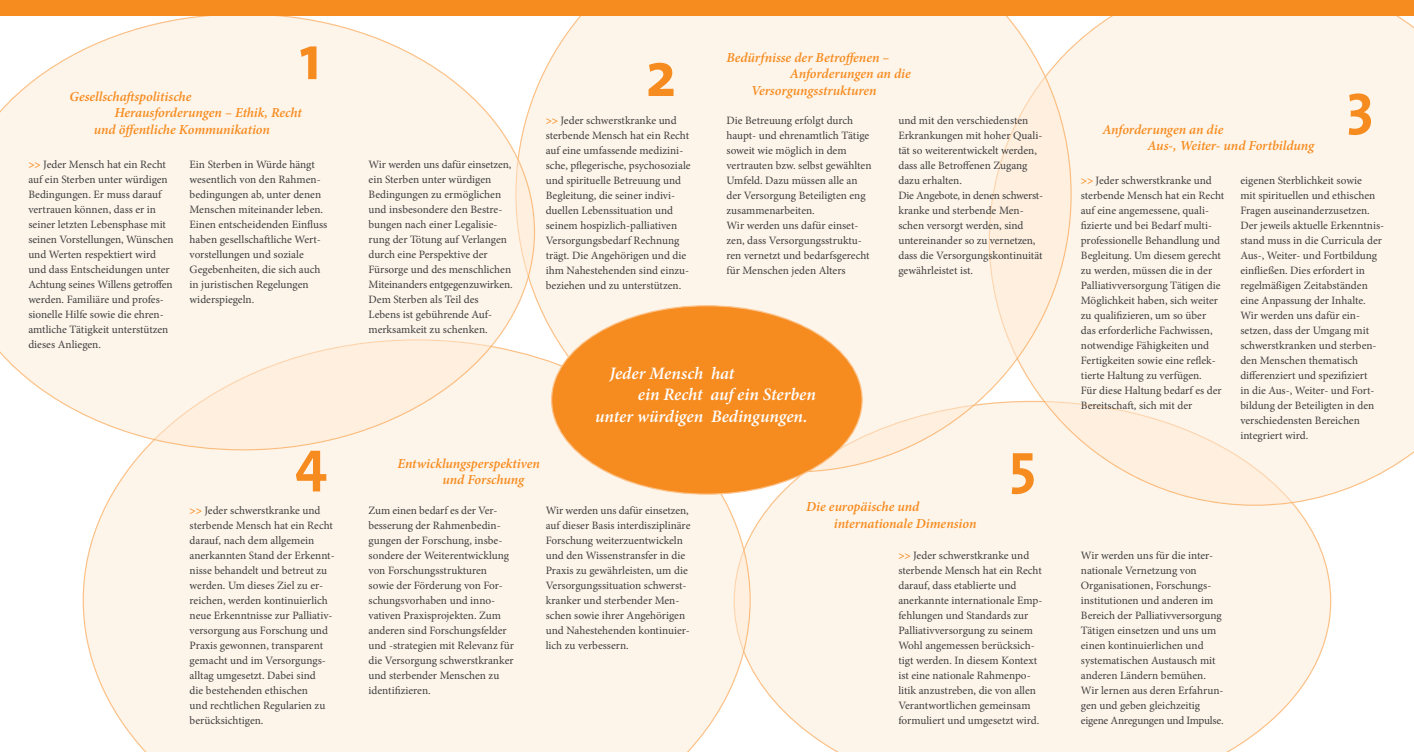
<style>
.page{position:relative;width:1414px;height:752px;background:#fff}
.page>*{position:absolute;margin:0;border:0;box-sizing:border-box;transform-origin:0 0}
.t1{font:700 63.5px "The Sans";color:#f68b1f}
.t2{font:700 58.62px "The Sans";color:#f68b1f}
.t3{font:700 58.12px "The Sans";color:#f68b1f}
.t4{font:italic 600 17.5px "Minion Pro";letter-spacing:-.005em;color:#fff}
.t5{font:italic 600 13.75px/16.2px "Minion Pro";letter-spacing:-.005em;color:#f68b1f}
.t6{font:11.25px/15px "Minion Pro";color:#3e3e3f}
.s1{font-weight:700;color:#f68b1f}
</style>
<div class="page">
<div style="left:744px;top:472px;width:587px;height:279px;background:#fef5ea"></div>
<div style="left:83px;top:439px;width:661px;height:312px;background:#fef5ea"></div>
<svg style="left:687px;top:548px;width:64px;height:203px"></svg>
<div style="left:1017px;top:16px;width:397px;height:486px;background:#fef5ea"></div>
<svg style="left:1043px;top:401px;width:250px;height:104px;background:#fdf1e3"></svg>
<div style="left:518px;top:16px;width:527px;height:456px;background:#fef5ea"></div>
<svg style="left:807px;top:404px;width:169px;height:68px;background:#fdf0e1"></svg>
<svg style="left:989px;top:76px;width:83px;height:283px;background:#fdefe0"></svg>
<div style="left:0;top:16px;width:528px;height:260px;background:#fef5ea"></div>
<svg style="left:0;top:16px;width:518px;height:144px;fill:#fef5ea"></svg>
<svg style="left:0;top:276px;width:528px;height:163px;background:#fef5eb"></svg>
<svg style="left:153px;top:339px;width:339px;height:111px;background:#fdf0e2"></svg>
<svg style="left:515px;top:157px;width:20px;height:121px;background:#fdecda"></svg>
<div style="left:552px;top:305px;width:310px;height:189px;background:#f68b1f;border-radius:50%"></div>
<div style="left:0;top:0;width:1414px;height:16px;background:#f68b1f"></div>
<h1 class="t1" style="left:299px;top:4px;width:23px">1</h1>
<p class="t5" style="left:69px;top:88px;width:124px">Gesellschaftspolitische</p>
<p class="t5" style="left:114px;top:105px;width:189px">Herausforderungen – Ethik, Recht</p>
<p class="t5" style="left:94px;top:121px;width:178px">und öffentliche Kommunikation</p>
<p class="t6" style="left:28px;top:157px;width:147px"><span class="s1">&gt;&gt;</span> Jeder Mensch hat ein Recht auf ein Sterben unter würdigen<br>Bedingungen. Er muss darauf vertrauen können, dass er in seiner letzten Lebensphase mit seinen Vorstellungen, Wünschen und Werten respektiert wird und dass Entscheidungen unter<br>Achtung seines Willens getroffen werden. Familiäre und profes&shy;sionelle Hilfe sowie die ehren&shy;amtliche Tätigkeit unterstützen dieses Anliegen.</p>
<p class="t6" style="left:368px;top:157px;width:146px">Wir werden uns dafür einsetzen, ein Sterben unter würdigen<br>Bedingungen zu ermöglichen und insbesondere den Bestre&shy;bungen nach einer Legalisie&shy;rung der Tötung auf Verlangen durch eine Perspektive der<br>Fürsorge und des menschlichen<br>Miteinanders entgegenzuwirken.<br>Dem Sterben als Teil des<br>Lebens ist gebührende Auf&shy;merksamkeit zu schenken.</p>
<p class="t6" style="left:190px;top:157px;width:139px">Ein Sterben in Würde hängt wesentlich von den Rahmen&shy;bedingungen ab, unter denen<br>Menschen miteinander leben.<br>Einen entscheidenden Einfluss haben gesellschaftliche Wert&shy;vorstellungen und soziale<br>Gegebenheiten, die sich auch in juristischen Regelungen widerspiegeln.</p>
<h1 class="t1" style="left:646px;top:21px;width:32px">2</h1>
<p class="t6" style="left:546px;top:113px;width:146px"><span class="s1">&gt;&gt;</span> Jeder schwerstkranke und sterbende Mensch hat ein Recht auf eine umfassende medizini&shy;sche, pflegerische, psychosoziale und spirituelle Betreuung und<br>Begleitung, die seiner indivi&shy;duellen Lebenssituation und seinem hospizlich-palliativen<br>Versorgungsbedarf Rechnung trägt. Die Angehörigen und die ihm Nahestehenden sind einzu&shy;beziehen und zu unterstützen.</p>
<p class="t5" style="left:726px;top:49px;width:164px">Bedürfnisse der Betroffenen –</p>
<p class="t5" style="left:790px;top:66px;width:122px">Anforderungen an die</p>
<p class="t5" style="left:751px;top:82px;width:127px">Versorgungsstrukturen</p>
<p class="t6" style="left:726px;top:113px;width:146px">Die Betreuung erfolgt durch haupt- und ehrenamtlich Tätige soweit wie möglich in dem vertrauten bzw. selbst gewählten<br>Umfeld. Dazu müssen alle an der Versorgung Beteiligten eng zusammenarbeiten.<br>Wir werden uns dafür einset&shy;zen, dass Versorgungsstruktu&shy;ren vernetzt und bedarfsgerecht für Menschen jeden Alters</p>
<p class="t6" style="left:898px;top:112px;width:146px">und mit den verschiedensten<br>Erkrankungen mit hoher Quali&shy;tät so weiterentwickelt werden, dass alle Betroffenen Zugang dazu erhalten.<br>Die Angebote, in denen schwerst&shy;kranke und sterbende Men&shy;schen versorgt werden, sind untereinander so zu vernetzen, dass die Versorgungskontinuität gewährleistet ist.</p>
<h3 class="t4" style="left:609px;top:361px;width:126px">Jeder Mensch hat</h3>
<h3 class="t4" style="left:638px;top:382px;width:180px">ein Recht auf ein Sterben</h3>
<h3 class="t4" style="left:595px;top:403px;width:214px">unter würdigen Bedingungen.</h3>
<h3 class="t3" style="left:295px;top:412px;width:34px">4</h3>
<p class="t6" style="left:190px;top:502px;width:147px"><span class="s1">&gt;&gt;</span> Jeder schwerstkranke und sterbende Mensch hat ein Recht darauf, nach dem allgemein anerkannten Stand der Erkennt&shy;nisse behandelt und betreut zu werden. Um dieses Ziel zu er&shy;reichen, werden kontinuierlich neue Erkenntnisse zur Palliativ&shy;versorgung aus Forschung und<br>Praxis gewonnen, transparent gemacht und im Versorgungs&shy;alltag umgesetzt. Dabei sind<br>die bestehenden ethischen<br>und rechtlichen Regularien zu berücksichtigen.</p>
<p class="t5" style="left:442px;top:454px;width:99px;text-indent:-45px">Entwicklungsperspektiven und Forschung</p>
<p class="t6" style="left:369px;top:502px;width:147px">Zum einen bedarf es der Ver&shy;besserung der Rahmenbedin&shy;gungen der Forschung, insbe&shy;sondere der Weiterentwicklung von Forschungsstrukturen sowie der Förderung von For&shy;schungsvorhaben und inno&shy;vativen Praxisprojekten. Zum anderen sind Forschungsfelder und -strategien mit Relevanz für die Versorgung schwerstkranker und sterbender Menschen zu identifizieren.</p>
<p class="t6" style="left:546px;top:502px;width:146px">Wir werden uns dafür einsetzen, auf dieser Basis interdisziplinäre<br>Forschung weiterzuentwickeln und den Wissenstransfer in die<br>Praxis zu gewährleisten, um die<br>Versorgungssituation schwerst&shy;kranker und sterbender Men&shy;schen sowie ihrer Angehörigen und Nahestehenden kontinuier&shy;lich zu verbessern.</p>
<p class="t5" style="left:834px;top:498px;width:144px;text-indent:-28px">Die europäische und internationale Dimension</p>
<h3 class="t3" style="left:1009px;top:414px;width:28px">5</h3>
<p class="t6" style="left:898px;top:547px;width:145px"><span class="s1">&gt;&gt;</span> Jeder schwerstkranke und sterbende Mensch hat ein Recht darauf, dass etablierte und anerkannte internationale Emp&shy;fehlungen und Standards zur<br>Palliativversorgung zu seinem<br>Wohl angemessen berücksich&shy;tigt werden. In diesem Kontext ist eine nationale Rahmenpo&shy;litik anzustreben, die von allen<br>Verantwortlichen gemeinsam formuliert und umgesetzt wird.</p>
<p class="t5" style="left:1147px;top:121px;width:168px;text-indent:-45px">Anforderungen an die<br>Aus-, Weiter- und Fortbildung</p>
<h2 class="t2" style="left:1346px;top:55px;width:28px">3</h2>
<p class="t6" style="left:1081px;top:172px;width:145px"><span class="s1">&gt;&gt;</span> Jeder schwerstkranke und sterbende Mensch hat ein Recht auf eine angemessene, quali&shy;fizierte und bei Bedarf multi&shy;professionelle Behandlung und<br>Begleitung. Um diesem gerecht zu werden, müssen die in der<br>Palliativversorgung Tätigen die<br>Möglichkeit haben, sich weiter zu qualifizieren, um so über<br>das erforderliche Fachwissen, notwendige Fähigkeiten und<br>Fertigkeiten sowie eine reflek&shy;tierte Haltung zu verfügen.<br>Für diese Haltung bedarf es der<br>Bereitschaft, sich mit der</p>
<p class="t6" style="left:1240px;top:172px;width:145px">eigenen Sterblichkeit sowie<br>mit spirituellen und ethischen<br>Fragen auseinanderzusetzen.<br>Der jeweils aktuelle Erkenntnis&shy;stand muss in die Curricula der<br>Aus-, Weiter- und Fortbildung einfließen. Dies erfordert in regelmäßigen Zeitabständen eine Anpassung der Inhalte.<br>Wir werden uns dafür ein&shy;setzen, dass der Umgang mit schwerstkranken und sterben&shy;den Menschen thematisch differenziert und spezifiziert<br>in die Aus-, Weiter- und Fort&shy;bildung der Beteiligten in den verschiedensten Bereichen integriert wird.</p>
<p class="t6" style="left:1081px;top:547px;width:144px">Wir werden uns für die inter&shy;nationale Vernetzung von<br>Organisationen, Forschungs&shy;institutionen und anderen im<br>Bereich der Palliativversorgung<br>Tätigen einsetzen und uns um einen kontinuierlichen und systematischen Austausch mit anderen Ländern bemühen.<br>Wir lernen aus deren Erfahrun&shy;gen und geben gleichzeitig eigene Anregungen und Impulse.</p>
</div>
